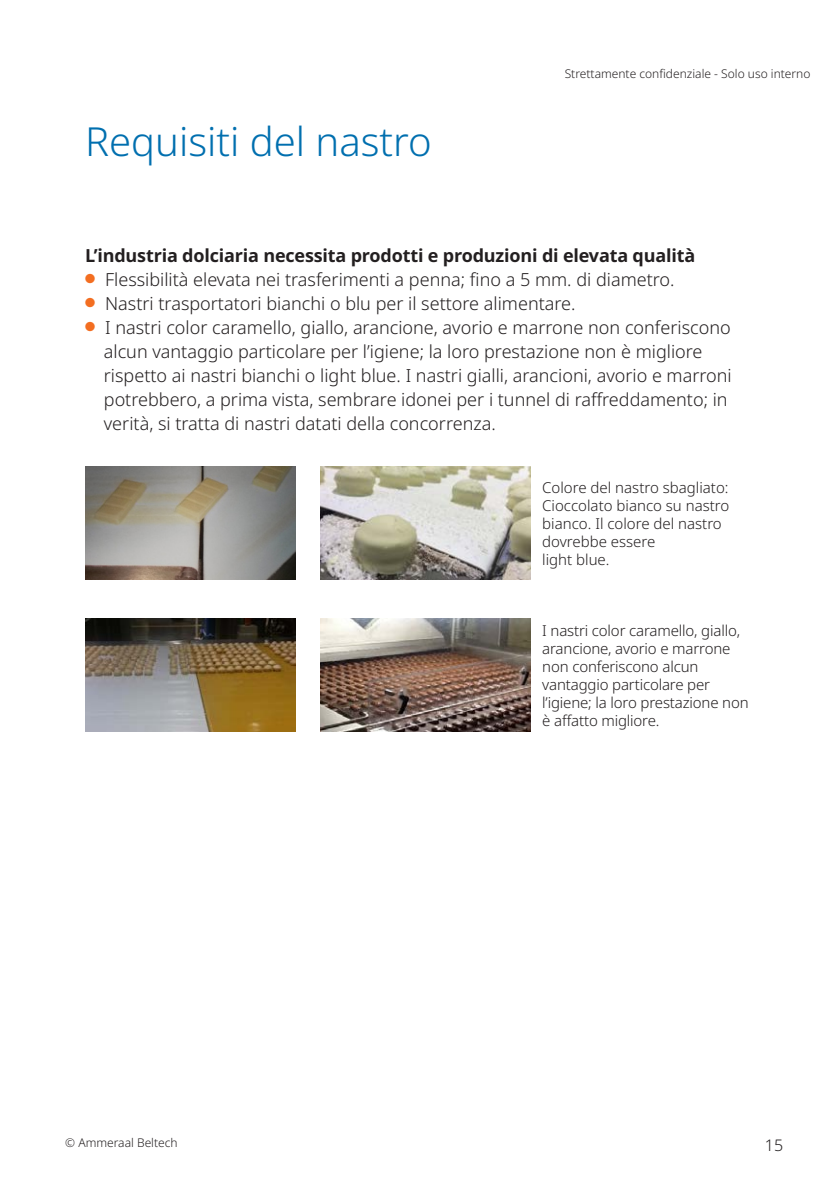
<style>
.page{position:relative;width:840px;height:1191px;background:#fff}
.page>*{position:absolute;margin:0;border:0;box-sizing:border-box;transform-origin:0 0}
.t1{font:300 40px "Noto Sans";color:#006faf}
.t2{font:300 18px/24px "Noto Sans";color:#231f20}
.t3{font:700 18px "Noto Sans";letter-spacing:-.01em;color:#231f20}
.t4{font:300 16px "Noto Sans";color:#231f20}
.t5{font:300 15px/18px "Noto Sans";letter-spacing:-.01em;color:#231f20}
.t6{font:300 12px "Noto Sans";color:#231f20}
</style>
<div class="page">
<img style="left:85px;top:466px;width:210px;height:113px">
<img style="left:85px;top:618px;width:210px;height:113px">
<img style="left:321px;top:466px;width:209px;height:113px">
<img style="left:321px;top:618px;width:209px;height:113px">
<p class="t1" style="left:85px;top:114px;width:348px">Requisiti del nastro</p>
<p class="t6" style="left:564px;top:65px;width:247px">Strettamente confidenziale - Solo uso interno</p>
<p class="t3" style="left:85px;top:242px;width:611px">L’industria dolciaria necessita prodotti e produzioni di elevata qualità</p>
<p class="t2" style="left:85px;top:267px;width:590px"><sup>4</sup> Flessibilità elevata nei trasferimenti a penna; fino a 5 mm. di diametro.</p>
<p class="t2" style="left:85px;top:291px;width:491px"><sup>4</sup> Nastri trasportatori bianchi o blu per il settore alimentare.</p>
<p class="t2" style="left:104px;top:315px;width:629px;text-indent:-19px"><sup>4</sup> I nastri color caramello, giallo, arancione, avorio e marrone non conferiscono alcun vantaggio particolare per l’igiene; la loro prestazione non è migliore rispetto ai nastri bianchi o light blue. I nastri gialli, arancioni, avorio e marroni potrebbero, a prima vista, sembrare idonei per i tunnel di raffreddamento; in</p>
<p class="t2" style="left:104px;top:411px;width:393px">verità, si tratta di nastri datati della concorrenza.</p>
<p class="t5" style="left:542px;top:478px;width:188px">Colore del nastro sbagliato:<br>Cioccolato bianco su nastro bianco. Il colore del nastro dovrebbe essere</p>
<p class="t5" style="left:542px;top:550px;width:69px">light blue.</p>
<p class="t6" style="left:65px;top:1134px;width:114px">© Ammeraal Beltech</p>
<p class="t5" style="left:542px;top:622px;width:199px">I nastri color caramello, giallo, arancione, avorio e marrone non conferiscono alcun vantaggio particolare per</p>
<p class="t5" style="left:542px;top:694px;width:208px">l’igiene; la loro prestazione non è affatto migliore.</p>
<p class="t4" style="left:764px;top:1134px;width:20px">15</p>
</div>
